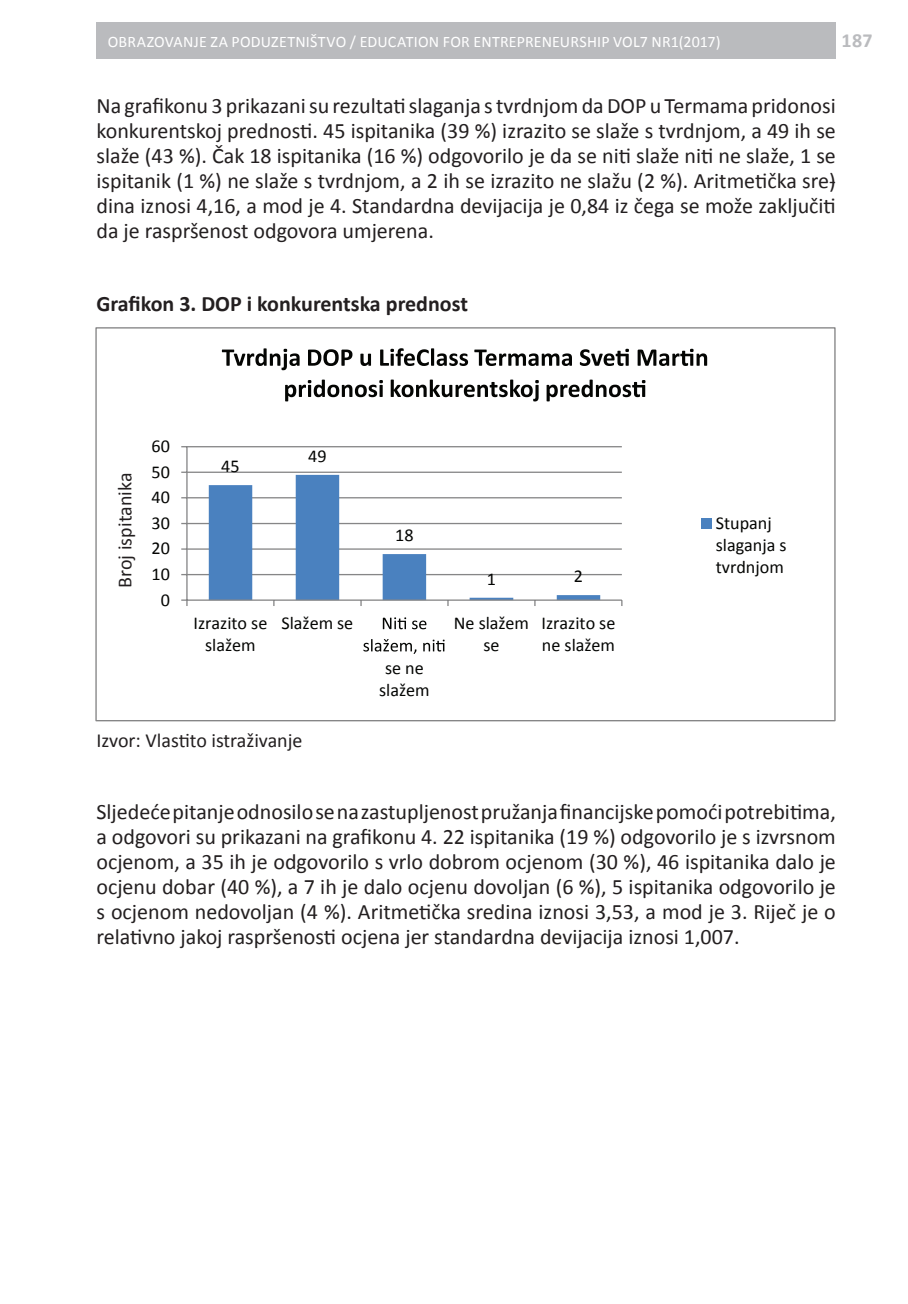
<style>
.page{position:relative;width:908px;height:1304px;background:#fff}
.page>*{position:absolute;margin:0;border:0;box-sizing:border-box;transform-origin:0 0}
.t1{font:22px/25px "Calibri";color:#231f20;text-align:justify}
.t2{font:700 22px "Calibri";color:#231f20}
.header_lijevi{font:20px "Calibri";color:#231f20}
.t3{font:700 20px "Calibri";color:#babbbe}
.t4{font:18.2px/22.2px "Calibri";color:#040503;text-align:center}
.t5{font:16px "Calibri";letter-spacing:.01em;color:#fff}
</style>
<div class="page">
<div style="left:96px;top:22px;width:739px;height:36px;background:#babbbe"></div>
<hr style="left:187px;top:574px;width:434px;height:1px;background:#868687">
<hr style="left:187px;top:548px;width:434px;height:2px;background:#868687">
<hr style="left:187px;top:523px;width:434px;height:1px;background:#868687">
<hr style="left:187px;top:497px;width:434px;height:1px;background:#868687">
<hr style="left:187px;top:472px;width:434px;height:1px;background:#868687">
<hr style="left:187px;top:446px;width:434px;height:1px;background:#868687">
<svg style="left:209px;top:475px;width:391px;height:124px"></svg>
<hr style="left:186px;top:447px;width:1px;height:153px;background:#868687">
<hr style="left:187px;top:599px;width:434px;height:2px;background:#868687">
<svg style="left:181px;top:599px;width:6px;height:7px"></svg>
<svg style="left:382px;top:617px;width:24px;height:12px"></svg>
<svg style="left:412px;top:621px;width:14px;height:8px"></svg>
<svg style="left:363px;top:639px;width:53px;height:15px"></svg>
<svg style="left:423px;top:640px;width:21px;height:12px"></svg>
<svg style="left:222px;top:348px;width:77px;height:22px"></svg>
<svg style="left:308px;top:349px;width:44px;height:17px"></svg>
<svg style="left:360px;top:354px;width:11px;height:12px"></svg>
<svg style="left:380px;top:348px;width:88px;height:18px"></svg>
<svg style="left:474px;top:350px;width:97px;height:16px"></svg>
<svg style="left:579px;top:349px;width:49px;height:17px"></svg>
<svg style="left:637px;top:349px;width:69px;height:17px"></svg>
<svg style="left:285px;top:380px;width:98px;height:21px"></svg>
<svg style="left:390px;top:380px;width:148px;height:21px"></svg>
<svg style="left:546px;top:380px;width:99px;height:21px"></svg>
<div style="left:701px;top:518px;width:10px;height:11px;background:#4a81bf"></div>
<p class="t5" style="left:108px;top:31px;width:614px">OBRAZOVANJE ZA PODUZETNIŠTVO / EDUCATION FOR ENTREPRENEURSHIP VOL7 NR1(2017)</p>
<p class="t3" style="left:841px;top:28px;width:32px">187</p>
<p class="t1" style="left:96px;top:92px;width:740px">Na grafikonu 3 prikazani su rezultati slaganja s tvrdnjom da DOP u Termama pridonosi konkurentskoj prednosti. 45 ispitanika (39 %) izrazito se slaže s tvrdnjom, a 49 ih se slaže (43 %). Čak 18 ispitanika (16 %) odgovorilo je da se niti slaže niti ne slaže, 1 se ispitanik (1 %) ne slaže s tvrdnjom, a 2 ih se izrazito ne slažu (2 %). Aritmetička sre&shy;dina iznosi 4,16, a mod je 4. Standardna devijacija je 0,84 iz čega se može zaključiti da je raspršenost odgovora umjerena.</p>
<p class="t2" style="left:96px;top:290px;width:373px">Grafikon 3. DOP i konkurentska prednost</p>
<p class="header_lijevi" style="left:112px;top:588px;width:117px;rotate:-90deg">Broj ispitanika</p>
<p class="t4" style="left:151px;top:434px;width:20px">60</p>
<p class="t4" style="left:151px;top:460px;width:20px">50</p>
<p class="t4" style="left:151px;top:485px;width:20px">40</p>
<p class="t4" style="left:151px;top:511px;width:20px">30</p>
<p class="t4" style="left:151px;top:536px;width:20px">20</p>
<p class="t4" style="left:151px;top:562px;width:20px">10</p>
<p class="t4" style="left:161px;top:587px;width:11px">0</p>
<p class="t4" style="left:221px;top:454px;width:20px">45</p>
<p class="t4" style="left:308px;top:444px;width:20px">49</p>
<p class="t4" style="left:395px;top:523px;width:20px">18</p>
<p class="t4" style="left:486px;top:567px;width:11px">1</p>
<p class="t4" style="left:573px;top:564px;width:11px">2</p>
<p class="t4" style="left:193px;top:611px;width:75px">Izrazito se slažem</p>
<p class="t4" style="left:281px;top:611px;width:73px">Slažem se</p>
<p class="header_lijevi" style="left:96px;top:728px;width:207px">Izvor: Vlastito istraživanje</p>
<p class="t4" style="left:379px;top:656px;width:52px">se ne slažem</p>
<p class="t4" style="left:453px;top:611px;width:77px">Ne slažem se</p>
<p class="t4" style="left:541px;top:611px;width:75px;text-align:left">Izrazito se ne slažem</p>
<p class="t4" style="left:715px;top:511px;width:72px;text-align:left">Stupanj slaganja s tvrdnjom</p>
<p class="t1" style="left:96px;top:798px;width:740px">Sljedeće pitanje odnosilo se na zastupljenost pružanja financijske pomoći potrebitima, a odgovori su prikazani na grafikonu 4. 22 ispitanika (19 %) odgovorilo je s izvrsnom ocjenom, a 35 ih je odgovorilo s vrlo dobrom ocjenom (30 %), 46 ispitanika dalo je ocjenu dobar (40 %), a 7 ih je dalo ocjenu dovoljan (6 %), 5 ispitanika odgovorilo je s ocjenom nedovoljan (4 %). Aritmetička sredina iznosi 3,53, a mod je 3. Riječ je o relativno jakoj raspršenosti ocjena jer standardna devijacija iznosi 1,007.</p>
</div>
